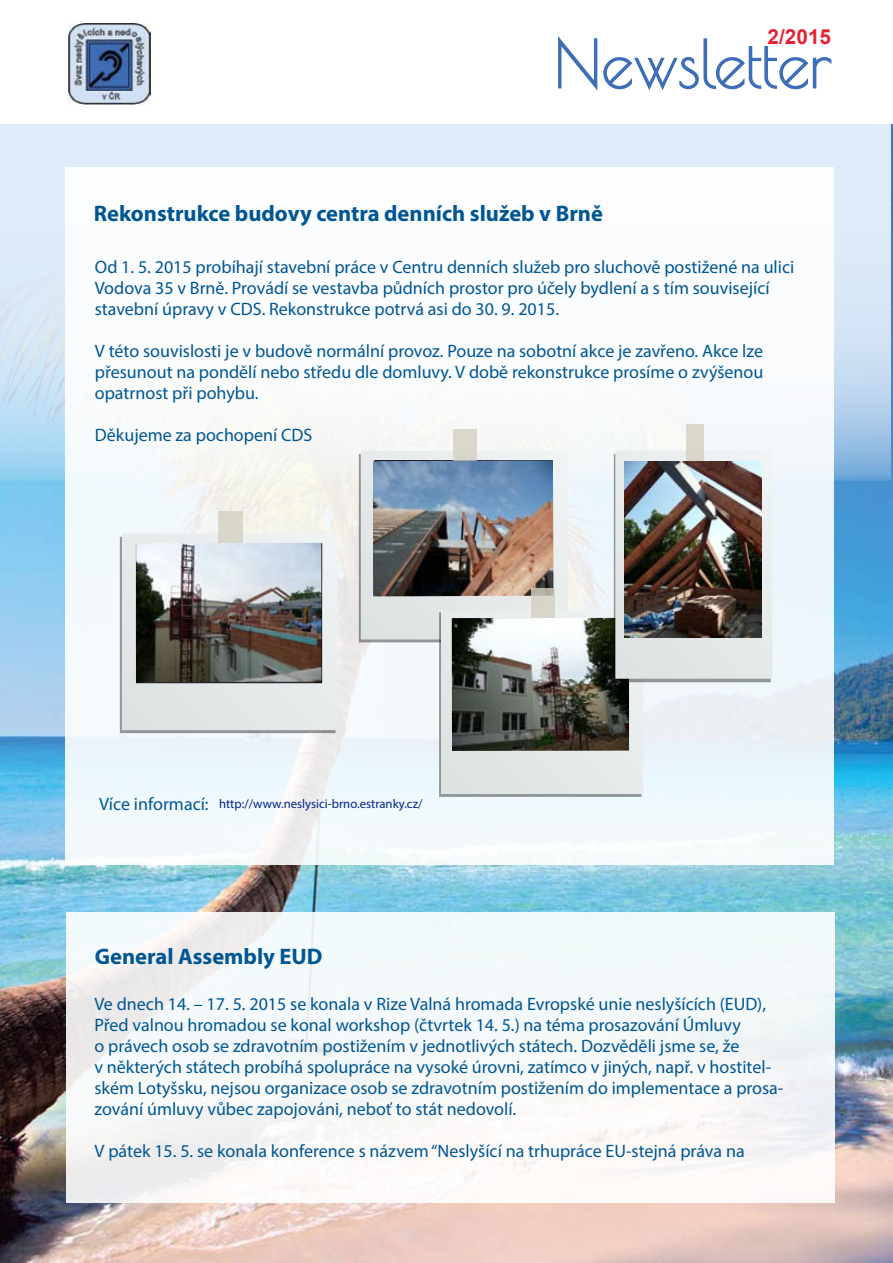
<style>
.page{position:relative;width:893px;height:1263px;background:#fff}
.page>*{position:absolute;margin:0;border:0;box-sizing:border-box;transform-origin:0 0}
.t1{font:64.95px "Poiret One";color:#3e6eb5}
.t2{font:700 22.5px "Myriad Pro";color:#005593}
.t3{font:700 20.7px "Arial";color:#e22435}
.t4{font:18px/21px "Myriad Pro";color:#005693}
.t5{font:12.75px "Myriad Pro";color:#00228e}
.s1{font-size:18px;color:#005693}
</style>
<div class="page">
<img style="left:1px;top:124px;width:892px;height:1139px">
<svg style="left:0;top:124px;width:891px;height:356px;background:#d4e6f6"></svg>
<div style="left:65px;top:167px;width:769px;height:697px;background:#fff"></div>
<img style="left:68px;top:24px;width:82px;height:81px">
<svg style="left:558px;top:36px;width:274px;height:55px"></svg>
<div style="left:67px;top:912px;width:768px;height:291px;background:linear-gradient(to right,#f3f5f5,#f7f9fa)"></div>
<div style="left:361px;top:451px;width:207px;height:188px;background:#e1e5e5"></div>
<div style="left:453px;top:430px;width:24px;height:48px;background:#dad8cb"></div>
<div style="left:120px;top:537px;width:215px;height:196px;background:#9b9ea0"></div>
<div style="left:122px;top:534px;width:215px;height:196px;background:#e3e8e8"></div>
<div style="left:219px;top:512px;width:24px;height:50px;background:#d9d6c9"></div>
<img style="left:136px;top:543px;width:185px;height:139px">
<img style="left:374px;top:450px;width:398px;height:344px">
<div style="left:686px;top:425px;width:18px;height:58px;background:#dad7cc"></div>
<img style="left:624px;top:462px;width:137px;height:176px">
<p class="t3" style="left:768px;top:23px;width:65px">2/2015</p>
<h1 class="t1" style="left:554px;top:25px;width:280px">Newsletter</h1>
<p class="t2" style="left:94px;top:199px;width:511px">Rekonstrukce budovy centra denních služeb v Brně</p>
<p class="t4" style="left:95px;top:256px;width:701px">Od 1. 5. 2015 probíhají stavební práce v Centru denních služeb pro sluchově postižené na ulici<br>Vodova 35 v Brně. Provádí se vestavba půdních prostor pro účely bydlení a s tím související stavební úpravy v CDS. Rekonstrukce potrvá asi do 30. 9. 2015.</p>
<p class="t4" style="left:95px;top:340px;width:670px;text-align:justify">V této souvislosti je v budově normální provoz. Pouze na sobotní akce je zavřeno. Akce lze přesunout na pondělí nebo středu dle domluvy. V době rekonstrukce prosíme o zvýšenou opatrnost při pohybu.</p>
<p class="t4" style="left:95px;top:424px;width:219px">Děkujeme za pochopení CDS</p>
<p class="t5" style="left:99px;top:795px;width:325px"><span class="s1">Více informací:</span> http://www.neslysici-brno.estranky.cz/</p>
<p class="t2" style="left:95px;top:942px;width:229px">General Assembly EUD</p>
<p class="t4" style="left:95px;top:993px;width:690px">Ve dnech 14. – 17. 5. 2015 se konala v Rize Valná hromada Evropské unie neslyšících (EUD), Před valnou hromadou se konal workshop (čtvrtek 14. 5.) na téma prosazování Úmluvy<br>o právech osob se zdravotním postižením v jednotlivých státech. Dozvěděli jsme se, že<br>v některých státech probíhá spolupráce na vysoké úrovni, zatímco v jiných, např. v hostitel&shy;ském Lotyšsku, nejsou organizace osob se zdravotním postižením do implementace a prosa&shy;zování úmluvy vůbec zapojováni, neboť to stát nedovolí.</p>
<p class="t4" style="left:95px;top:1140px;width:652px">V pátek 15. 5. se konala konference s názvem “Neslyšící na trhupráce EU-stejná práva na</p>
</div>
